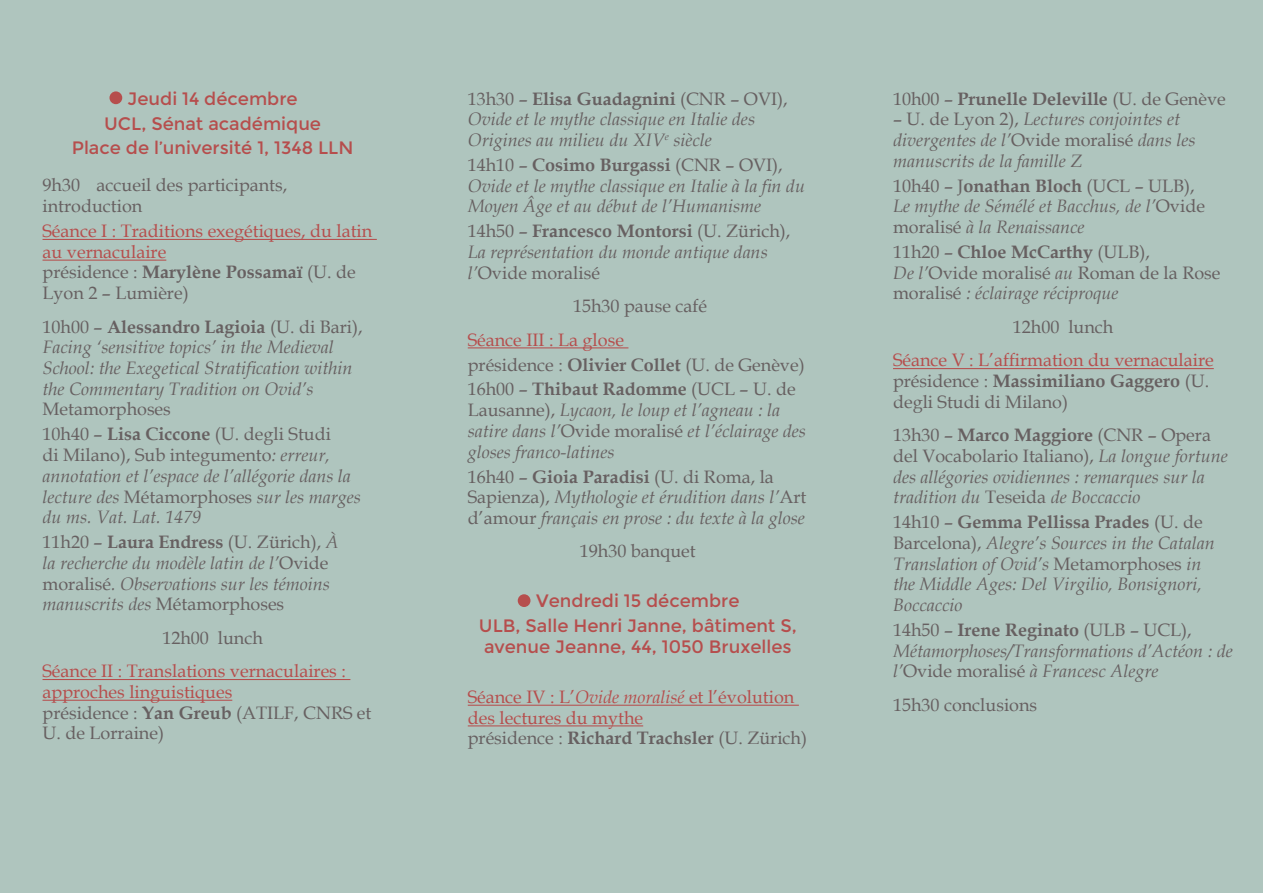
<style>
.page{position:relative;width:1263px;height:893px;background:#afc5be}
.page>*{position:absolute;margin:0;border:0;box-sizing:border-box;transform-origin:0 0}
.t1{font:italic 18px/20.7px "Book Antiqua";color:#676061}
.t2{font:18px/20.7px "Book Antiqua";color:#b64e4d}
.t3{font:18px/24.9px "Book Antiqua";color:#676061}
.t4{font:18px/24.6px "Montserrat";color:#b64e4d;text-align:center}
.s1{color:#676061}
.s2{font-weight:700;color:#676061}
.s3{font-style:normal}
.s4{font-weight:700;font-style:normal}
.s5{font-weight:700}
.s6{color:#b64e4d}
.s7{font-style:italic}
</style>
<div class="page">
<hr style="left:468px;top:347px;width:160px;height:1px;background:#b64e4d">
<hr style="left:468px;top:705px;width:331px;height:1px;background:#b64e4d">
<hr style="left:468px;top:725px;width:175px;height:1px;background:#b64e4d">
<hr style="left:893px;top:368px;width:321px;height:1px;background:#b64e4d">
<hr style="left:43px;top:239px;width:334px;height:1px;background:#b64e4d">
<hr style="left:43px;top:260px;width:123px;height:1px;background:#b64e4d">
<hr style="left:43px;top:679px;width:307px;height:1px;background:#b64e4d">
<hr style="left:43px;top:700px;width:189px;height:1px;background:#b64e4d">
<div style="left:518px;top:594px;width:12px;height:13px;background:#b64e4d;border-radius:50%"></div>
<div style="left:109px;top:91px;width:13px;height:13px;background:#b64e4d;border-radius:50%"></div>
<p class="t4" style="left:72px;top:86px;width:283px">Jeudi 14 décembre<br>UCL, Sénat académique<br>Place de l’université 1, 1348 LLN</p>
<p class="t3" style="left:43px;top:175px;width:246px;line-height:20.7px">9h30 accueil des participants, introduction</p>
<p class="t2" style="left:43px;top:220px;width:331px">Séance I : Traditions exegétiques, du latin au vernaculaire<br><span class="s1">présidence :</span> <span class="s2">Marylène Possamaï</span> <span class="s1">(U. de<br>Lyon 2 – Lumière)</span></p>
<p class="t1" style="left:43px;top:316px;width:322px"><span class="s3">10h00 –</span> <span class="s4">Alessandro Lagioia</span> <span class="s3">(U. di Bari), </span>Facing ‘sensitive topics’ in the Medieval School: the Exegetical Stratification within the Commentary Tradition on Ovid’s</p>
<p class="t3" style="left:43px;top:396px;width:290px">Metamorphoses<br>10h40 – <span class="s5">Lisa Ciccone</span> (U. degli Studi</p>
<p class="t1" style="left:43px;top:444px;width:320px"><span class="s3">di Milano), Sub integumento</span>: erreur, annotation et l’espace de l’allégorie dans la lecture des <span class="s3">Métamorphoses</span> sur les marges du ms. Vat. Lat. 1479</p>
<p class="t1" style="left:43px;top:531px;width:298px"><span class="s3">11h20 –</span> <span class="s4">Laura Endress</span> <span class="s3">(U. Zürich),</span> À la recherche du modèle latin de l’<span class="s3">Ovide moralisé</span>. Observations sur les témoins manuscrits des <span class="s3">Métamorphoses</span></p>
<p class="t3" style="left:162px;top:625px;width:102px">12h00 lunch</p>
<p class="t2" style="left:43px;top:660px;width:330px">Séance II : Translations vernaculaires : approches linguistiques<br><span class="s1">présidence :</span> <span class="s2">Yan Greub</span> <span class="s1">(ATILF, CNRS et<br>U. de Lorraine)</span></p>
<p class="t1" style="left:468px;top:88px;width:321px"><span class="s3">13h30 –</span> <span class="s4">Elisa Guadagnini</span> <span class="s3">(CNR – OVI),<br></span>Ovide et le mythe classique en Italie des<br>Origines au milieu du XIV<sup>e</sup> siècle</p>
<p class="t1" style="left:468px;top:154px;width:339px"><span class="s3">14h10 –</span> <span class="s4">Cosimo Burgassi</span> <span class="s3">(CNR – OVI),<br></span>Ovide et le mythe classique en Italie à la fin du<br>Moyen Âge et au début de l’Humanisme</p>
<p class="t1" style="left:468px;top:220px;width:324px"><span class="s3">14h50 –</span> <span class="s4">Francesco Montorsi</span> <span class="s3">(U. Zürich),<br></span>La représentation du monde antique dans l’<span class="s3">Ovide moralisé</span></p>
<p class="t3" style="left:573px;top:293px;width:136px">15h30 pause café</p>
<p class="t3" style="left:468px;top:327px;width:338px"><span class="s6">Séance III : La glose<br></span>présidence : <span class="s5">Olivier Collet</span> (U. de Genève)<br>16h00 – <span class="s5">Thibaut Radomme</span> (UCL – U. de</p>
<p class="t1" style="left:468px;top:399px;width:340px"><span class="s3">Lausanne),</span> Lycaon, le loup et l’agneau : la satire dans l’<span class="s3">Ovide moralisé</span> et l’éclairage des gloses franco-latines</p>
<p class="t1" style="left:468px;top:466px;width:340px"><span class="s3">16h40 –</span> <span class="s4">Gioia Paradisi</span> <span class="s3">(U. di Roma, la<br>Sapienza),</span> Mythologie et érudition dans l’<span class="s3">Art d’amour</span> français en prose : du texte à la glose</p>
<p class="t3" style="left:580px;top:538px;width:117px">19h30 banquet</p>
<p class="t4" style="left:479px;top:589px;width:319px">Vendredi 15 décembre<br>ULB, Salle Henri Janne, bâtiment S,</p>
<p class="t4" style="left:484px;top:634px;width:309px">avenue Jeanne, 44, 1050 Bruxelles</p>
<p class="t2" style="left:468px;top:686px;width:341px">Séance IV : L’<span class="s7">Ovide moralisé</span> et l’évolution des lectures du mythe<br><span class="s1">présidence :</span> <span class="s2">Richard Trachsler</span> <span class="s1">(U. Zürich)</span></p>
<p class="t3" style="left:893px;top:86px;width:334px">10h00 – <span class="s5">Prunelle Deleville</span> (U. de Genève</p>
<p class="t1" style="left:893px;top:108px;width:304px"><span class="s3">– U. de Lyon 2),</span> Lectures conjointes et divergentes de l’<span class="s3">Ovide moralisé</span> dans les manuscrits de la famille Z</p>
<p class="t1" style="left:893px;top:175px;width:313px"><span class="s3">10h40 – J</span><span class="s4">onathan Bloch</span> <span class="s3">(UCL – ULB),<br></span>Le mythe de Sémélé et Bacchus, de l’<span class="s3">Ovide moralisé</span> à la Renaissance</p>
<p class="t3" style="left:893px;top:241px;width:329px;line-height:20.7px">11h20 – <span class="s5">Chloe McCarthy</span> (ULB),<br><span class="s7">De l’</span>Ovide moralisé <span class="s7">au</span> Roman de la Rose moralisé <span class="s7">: éclairage réciproque</span></p>
<p class="t3" style="left:1013px;top:314px;width:102px">12h00 lunch</p>
<p class="t2" style="left:893px;top:349px;width:322px">Séance V : L’affirmation du vernaculaire <span class="s1">présidence :</span> <span class="s2">Massimiliano Gaggero</span> <span class="s1">(U. degli Studi di Milano)</span></p>
<p class="t1" style="left:893px;top:424px;width:336px"><span class="s3">13h30 –</span> <span class="s4">Marco Maggiore</span> <span class="s3">(CNR – Opera del Vocabolario Italiano),</span> La longue fortune des allégories ovidiennes : remarques sur la tradition du <span class="s3">Teseida</span> de Boccaccio</p>
<p class="t1" style="left:893px;top:511px;width:323px"><span class="s3">14h10 –</span> <span class="s4">Gemma Pellissa Prades</span> <span class="s3">(U. de Barcelona),</span> Alegre’s Sources in the Catalan Translation of Ovid’s <span class="s3">Metamorphoses</span> in the Middle Ages: Del Virgilio, Bonsignori, Boccaccio</p>
<p class="t1" style="left:893px;top:619px;width:341px"><span class="s3">14h50 –</span> <span class="s4">Irene Reginato</span> <span class="s3">(ULB – UCL),<br></span>Métamorphoses/Transformations d’Actéon : de l’<span class="s3">Ovide moralisé</span> à Francesc Alegre</p>
<p class="t3" style="left:893px;top:692px;width:146px">15h30 conclusions</p>
</div>
